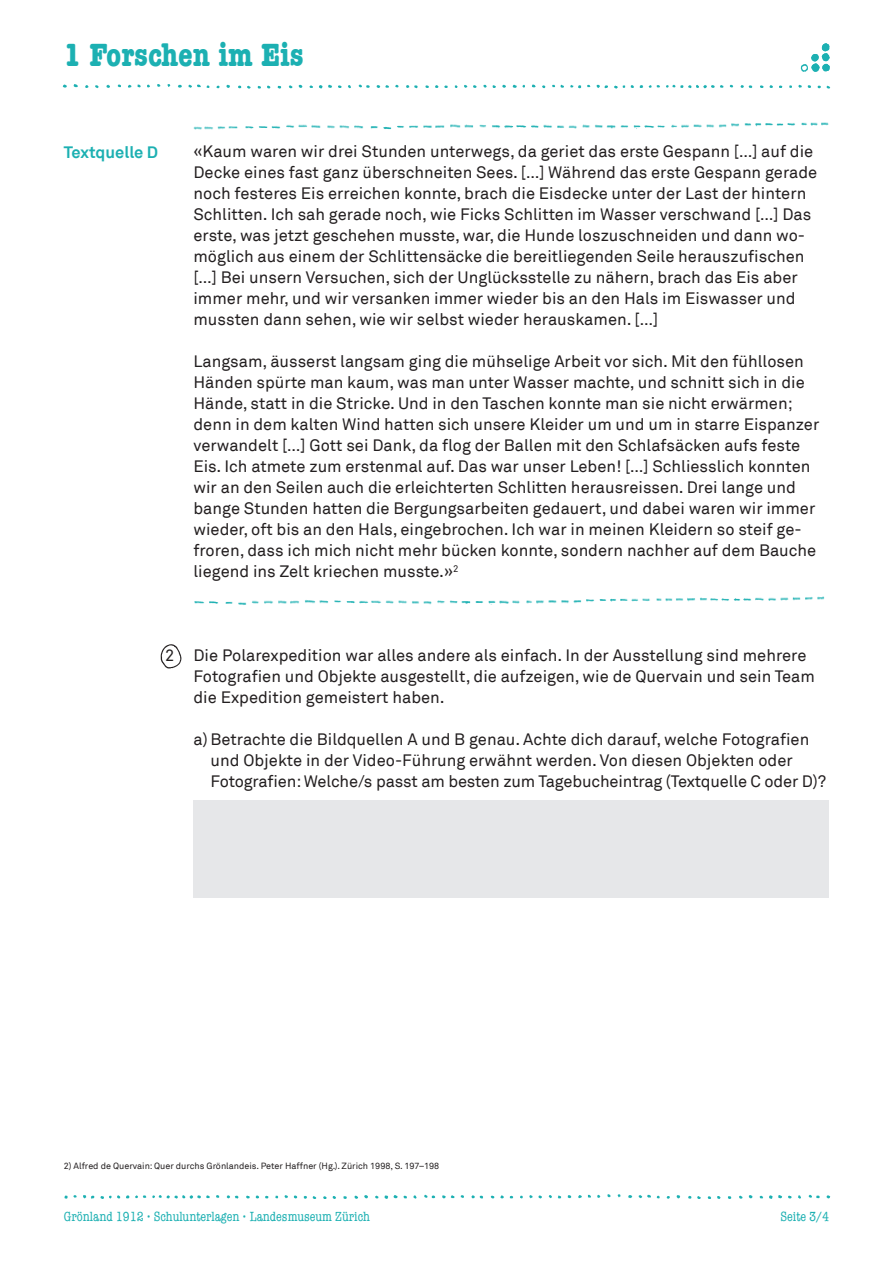
<style>
.page{position:relative;width:893px;height:1263px;background:#fff}
.page>*{position:absolute;margin:0;border:0;box-sizing:border-box;transform-origin:0 0}
.UfS_Seitentitel{font:700 condensed 33px "American Typewriter";color:#1cb0b2}
.UfS_Lauftext_11_14{font:16.5px/21px "Akkurat";color:#231f20}
.UfS_Untertitel_11_14{font:700 16.5px "Akkurat";color:#1cb0b2}
.UfS_Fusszeile_rechts{font:condensed 13.5px "American Typewriter";color:#1cb0b2}
.UfS_Lauftext_9_12{font:9px "Akkurat";color:#231f20}
</style>
<div class="page">
<img style="left:62px;top:84px;width:769px;height:5px">
<img style="left:64px;top:1194px;width:767px;height:5px">
<img style="left:800px;top:64px;width:8px;height:8px">
<img style="left:811px;top:43px;width:19px;height:29px">
<div style="left:193px;top:800px;width:636px;height:98px;background:#e6e7e9"></div>
<img style="left:160px;top:644px;width:22px;height:25px">
<img style="left:194px;top:596px;width:631px;height:9px">
<img style="left:193px;top:122px;width:636px;height:8px">
<p class="UfS_Seitentitel" style="left:64px;top:35px;width:241px">1 Forschen im Eis</p>
<p class="UfS_Untertitel_11_14" style="left:64px;top:142px;width:96px">Textquelle D</p>
<p class="UfS_Lauftext_11_14" style="left:193px;top:141px;width:625px">«Kaum waren wir drei Stunden unterwegs, da geriet das erste Gespann […] auf die Decke eines fast ganz überschneiten Sees. […] Während das erste Gespann gerade noch festeres Eis erreichen konnte, brach die Eisdecke unter der Last der hintern Schlitten. Ich sah gerade noch, wie Ficks Schlitten im Wasser verschwand […] Das erste, was jetzt geschehen musste, war, die Hunde loszuschneiden und dann wo&shy;möglich aus einem der Schlittensäcke die bereitliegenden Seile herauszufischen […] Bei unsern Versuchen, sich der Unglücksstelle zu nähern, brach das Eis aber immer mehr, und wir versanken immer wieder bis an den Hals im Eiswasser und mussten dann sehen, wie wir selbst wieder herauskamen. […]</p>
<p class="UfS_Lauftext_11_14" style="left:193px;top:351px;width:627px">Langsam, äusserst langsam ging die mühselige Arbeit vor sich. Mit den fühllosen Händen spürte man kaum, was man unter Wasser machte, und schnitt sich in die Hände, statt in die Stricke. Und in den Taschen konnte man sie nicht erwärmen; denn in dem kalten Wind hatten sich unsere Kleider um und um in starre Eispanzer verwandelt […] Gott sei Dank, da flog der Ballen mit den Schlafsäcken aufs feste Eis. Ich atmete zum erstenmal auf. Das war unser Leben! […] Schliesslich konnten wir an den Seilen auch die erleichterten Schlitten herausreissen. Drei lange und bange Stunden hatten die Bergungsarbeiten gedauert, und dabei waren wir immer wieder, oft bis an den Hals, eingebrochen. Ich war in meinen Kleidern so steif ge&shy;froren, dass ich mich nicht mehr bücken konnte, sondern nachher auf dem Bauche liegend ins Zelt kriechen musste.»<sup>2</sup></p>
<p class="UfS_Lauftext_11_14" style="left:165px;top:646px;width:11px">2</p>
<p class="UfS_Lauftext_11_14" style="left:193px;top:645px;width:623px">Die Polarexpedition war alles andere als einfach. In der Ausstellung sind mehrere<br>Fotografien und Objekte ausgestellt, die aufzeigen, wie de Quervain und sein Team die Expedition gemeistert haben.</p>
<p class="UfS_Lauftext_11_14" style="left:210px;top:729px;width:617px;text-indent:-17px">a) Betrachte die Bildquellen A und B genau. Achte dich darauf, welche Fotografien und Objekte in der Video-Führung erwähnt werden. Von diesen Objekten oder<br>Fotografien: Welche/s passt am besten zum Tagebucheintrag (Textquelle C oder D)?</p>
<p class="UfS_Lauftext_9_12" style="left:64px;top:1161px;width:377px">2) Alfred de Quervain: Quer durchs Grönlandeis. Peter Haffner (Hg.). Zürich 1998, S. 197–198</p>
<p class="UfS_Fusszeile_rechts" style="left:64px;top:1209px;width:308px">Grönland 1912 • Schulunterlagen • Landesmuseum Zürich</p>
<p class="UfS_Fusszeile_rechts" style="left:780px;top:1209px;width:50px">Seite 3/4</p>
</div>
